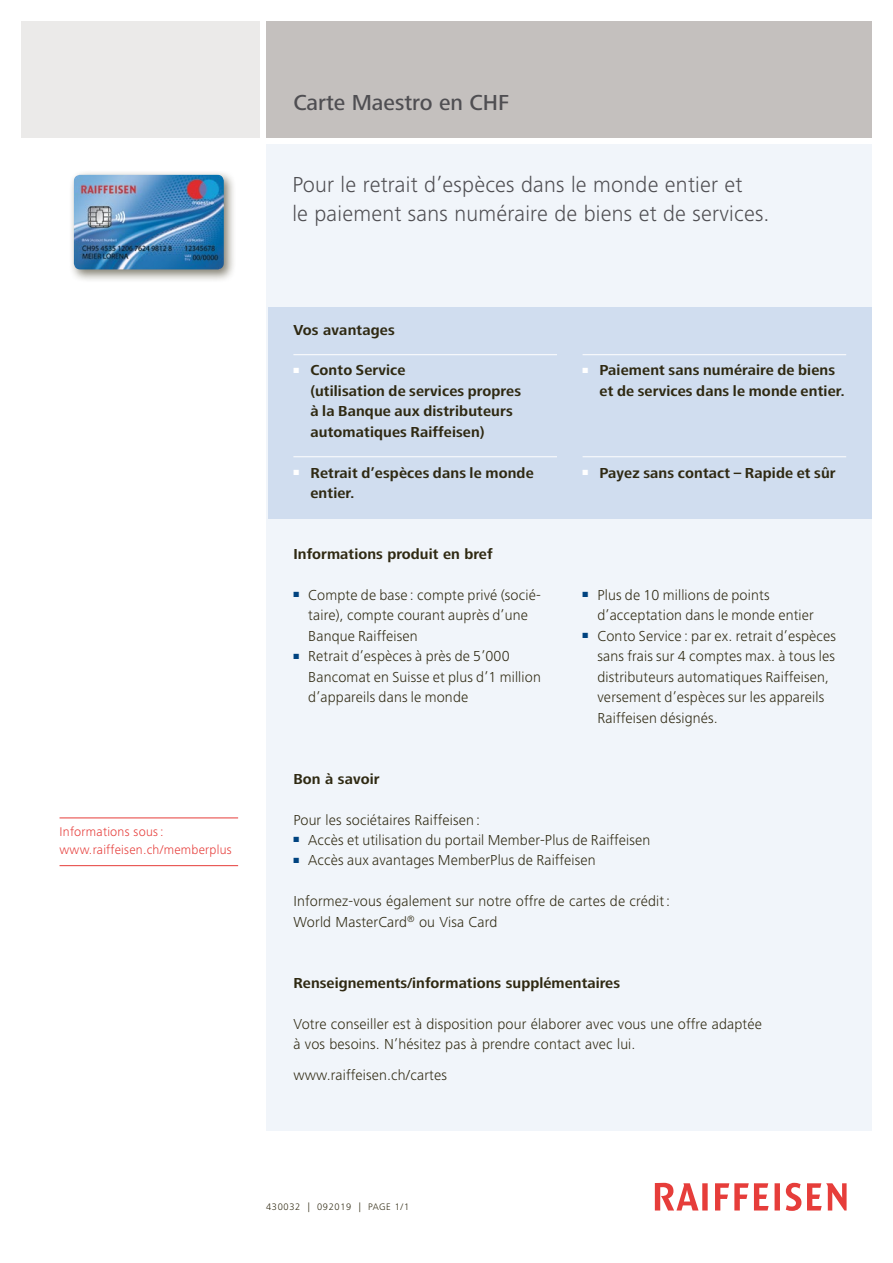
<style>
.page{position:relative;width:893px;height:1263px;background:#fff}
.page>*{position:absolute;margin:0;border:0;box-sizing:border-box;transform-origin:0 0}
.t1{font:300 22.5px/28.5px "Frutiger Next LT";letter-spacing:.01em;color:#4f4e52}
.t2{font:500 22.5px "Frutiger Next LT";color:#4f4e52}
.t3{font:300 15px/20.4px "Frutiger Next LT";letter-spacing:.01em;color:#2f2912}
.t4{font:700 15px/20.4px "Frutiger Next LT";letter-spacing:.01em;color:#2f2912}
.t5{font:300 13.2px/17.9px "Frutiger Next LT";letter-spacing:.02em;color:#e63d3a}
.t6{font:300 9.75px "Frutiger Next LT";letter-spacing:.07em;color:#2f2912}
</style>
<div class="page">
<div style="left:266px;top:144px;width:606px;height:987px;background:#f1f5fa"></div>
<div style="left:21px;top:21px;width:239px;height:117px;background:#ebeae9"></div>
<div style="left:266px;top:21px;width:606px;height:117px;background:#c4c0be"></div>
<svg style="left:655px;top:1183px;width:192px;height:28px"></svg>
<div style="left:69px;top:170px;width:168px;height:112px;background:#2f2912;opacity:.6"></div>
<img style="left:74px;top:175px;width:150px;height:94px">
<div style="left:268px;top:307px;width:604px;height:211px;background:#d0ddef"></div>
<hr style="left:293px;top:354px;width:264px;height:1px;background:#fff">
<hr style="left:293px;top:456px;width:264px;height:1px;background:#fff">
<hr style="left:583px;top:354px;width:263px;height:1px;background:#fff">
<hr style="left:583px;top:456px;width:263px;height:1px;background:#fff">
<hr style="left:60px;top:817px;width:178px;height:1px;background:#e63d3a">
<hr style="left:60px;top:865px;width:178px;height:1px;background:#e63d3a">
<p class="t5" style="left:60px;top:823px;width:174px">Informations sous: www.raiffeisen.ch/memberplus</p>
<h1 class="t2" style="left:293px;top:90px;width:217px">Carte Maestro en CHF</h1>
<h1 class="t1" style="left:292px;top:171px;width:479px">Pour le retrait d’espèces dans le monde entier et<br>le paiement sans numéraire de biens et de services.</h1>
<p class="t4" style="left:293px;top:319px;width:103px">Vos avantages</p>
<p class="t4" style="left:310px;top:360px;width:212px;text-indent:-17px"><sup>■</sup> Conto Service<br>(utilisation de services propres à la Banque aux distributeurs automatiques Raiffeisen)</p>
<p class="t4" style="left:310px;top:462px;width:225px;text-indent:-17px"><sup>■</sup> Retrait d’espèces dans le monde entier.</p>
<p class="t4" style="left:293px;top:544px;width:201px">Informations produit en bref</p>
<p class="t3" style="left:308px;top:585px;width:234px;text-indent:-15px"><sup>■</sup> Compte de base : compte privé (socié&shy;taire), compte courant auprès d’une<br>Banque Raiffeisen</p>
<p class="t3" style="left:308px;top:646px;width:234px;text-indent:-15px"><sup>■</sup> Retrait d’espèces à près de 5’000<br>Bancomat en Suisse et plus d’1 million d’appareils dans le monde</p>
<p class="t4" style="left:293px;top:768px;width:88px">Bon à savoir</p>
<p class="t4" style="left:600px;top:360px;width:247px;text-indent:-17px"><sup>■</sup> Paiement sans numéraire de biens et de services dans le monde entier.</p>
<p class="t4" style="left:583px;top:462px;width:255px"><sup>■</sup> Payez sans contact – Rapide et sûr</p>
<p class="t3" style="left:597px;top:585px;width:218px;text-indent:-15px"><sup>■</sup> Plus de 10 millions de points d’acceptation dans le monde entier</p>
<p class="t3" style="left:597px;top:626px;width:240px;text-indent:-15px"><sup>■</sup> Conto Service : par ex. retrait d’espèces sans frais sur 4 comptes max. à tous les distributeurs automatiques Raiffeisen, versement d’espèces sur les appareils Raiffeisen désignés.</p>
<p class="t3" style="left:293px;top:809px;width:188px">Pour les sociétaires Raiffeisen :</p>
<p class="t3" style="left:293px;top:830px;width:359px"><sup>■</sup> Accès et utilisation du portail Member-Plus de Raiffeisen</p>
<p class="t3" style="left:293px;top:850px;width:304px"><sup>■</sup> Accès aux avantages MemberPlus de Raiffeisen</p>
<p class="t3" style="left:293px;top:891px;width:378px">Informez-vous également sur notre offre de cartes de crédit:<br>World MasterCard<sup>®</sup> ou Visa Card</p>
<p class="t4" style="left:293px;top:973px;width:328px">Renseignements/informations supplémentaires</p>
<p class="t3" style="left:293px;top:1013px;width:470px">Votre conseiller est à disposition pour élaborer avec vous une offre adaptée à vos besoins. N’hésitez pas à prendre contact avec lui.</p>
<p class="t3" style="left:293px;top:1064px;width:155px">www.raiffeisen.ch/cartes</p>
<p class="t6" style="left:266px;top:1202px;width:145px">430032 | 092019 | PAGE 1/1</p>
</div>
